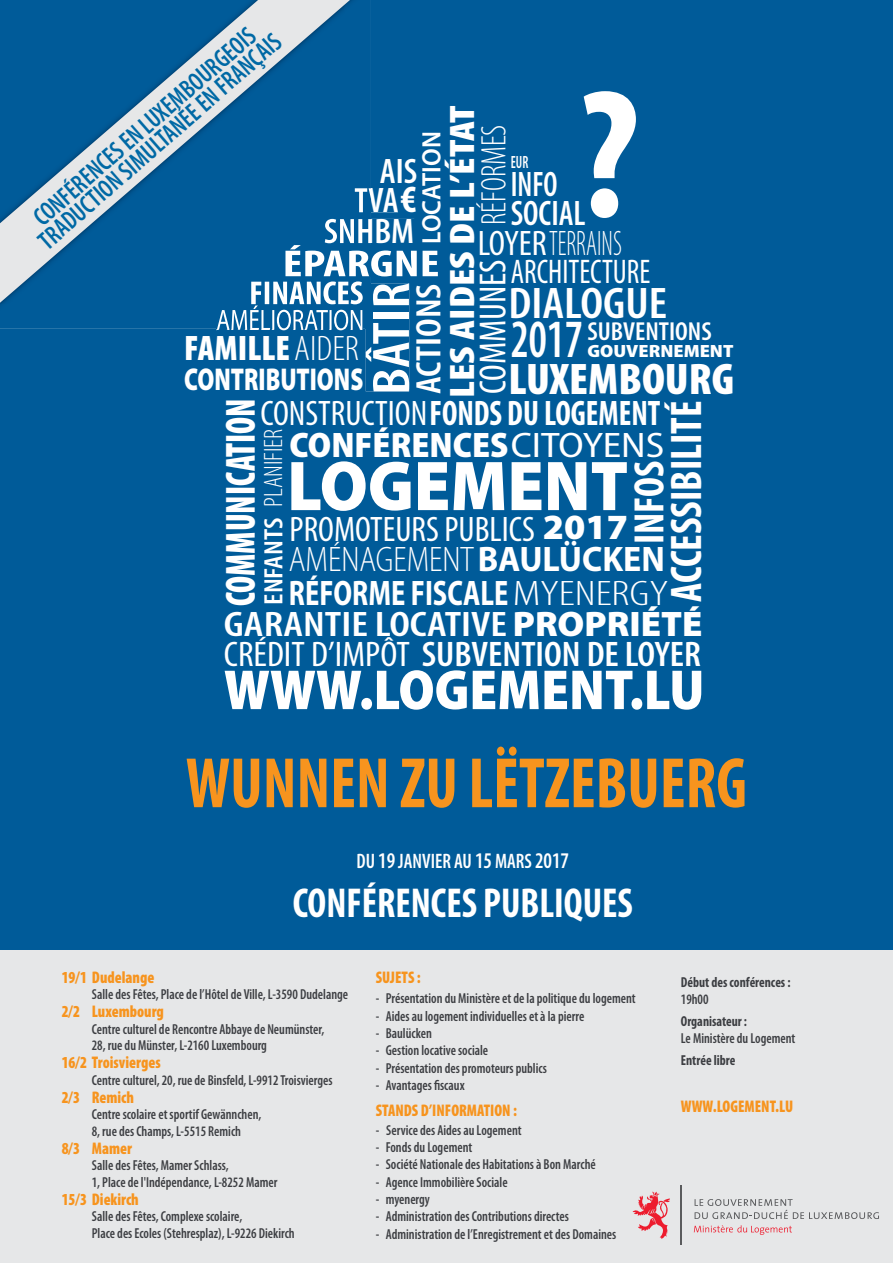
<style>
.page{position:relative;width:893px;height:1263px;background:#fff}
.page>*{position:absolute;margin:0;border:0;box-sizing:border-box;transform-origin:0 0}
.t1{font:700 condensed 182.7px "Myriad Pro";color:#fff}
.t2{font:700 condensed 72px "Myriad Pro";color:#f7941e;scale:.91 1}
.t3{font:900 71.1px "Myriad Pro";color:#fff;scale:.93 1}
.t4{font:900 semi-condensed 56.85px "Myriad Pro";color:#fff;scale:.96 1}
.t5{font:600 condensed 54.07px "Myriad Pro";color:#fff;scale:.82 1}
.t6{font:600 condensed 53.03px "Myriad Pro";color:#fff;scale:1.12 1}
.t7{font:700 condensed 44.47px "Myriad Pro";color:#fff;scale:.94 1}
.t8{font:900 condensed 44.47px "Myriad Pro";color:#fff;scale:1.04 1}
.t9{font:600 condensed 44.47px "Myriad Pro";color:#fff;scale:1.1 1}
.t10{font:700 condensed 42.67px "Myriad Pro";color:#fff}
.t11{font:900 condensed 42.45px "Myriad Pro";color:#fff;scale:.81 1}
.t12{font:700 condensed 42px "Myriad Pro";color:#fff;scale:.93 1}
.t13{font:condensed 37.95px "Myriad Pro";color:#fff}
.t14{font:600 condensed 35.7px "Myriad Pro";color:#fff;scale:1.07 1}
.t15{font:700 condensed 35.55px "Myriad Pro";color:#fff;scale:.9 1}
.t16{font:600 condensed 35.55px "Myriad Pro";color:#fff;scale:1.24 1}
.t17{font:300 semi-condensed 35.55px/32px "Myriad Pro";color:#fff;scale:.88 1}
.t18{font:700 semi-condensed 35.55px "Myriad Pro";color:#fff;scale:.82 1}
.t19{font:900 semi-condensed 35.55px "Myriad Pro";color:#fff}
.t20{font:condensed 35.55px "Myriad Pro";color:#fff}
.t21{font:900 condensed 35.55px "Myriad Pro";color:#fff;scale:1.2 1}
.t22{font:300 condensed 35.55px "Myriad Pro";color:#fff;scale:.74 1}
.t23{font:900 condensed 35.55px "Myriad Pro";color:#fff}
.t24{font:300 condensed 35.55px "Myriad Pro";color:#fff;scale:.92 1}
.t25{font:600 condensed 35.55px "Myriad Pro";color:#fff;scale:1.12 1}
.t26{font:600 condensed 35.55px "Myriad Pro";color:#fff}
.t27{font:600 condensed 35.55px "Myriad Pro";color:#fff;scale:.93 1}
.t28{font:600 condensed 35.55px "Myriad Pro";color:#fff;scale:1.04 1}
.t29{font:600 condensed 35.55px "Myriad Pro";color:#fff;scale:.85 1}
.t30{font:condensed 34.35px "Myriad Pro";color:#fff;scale:.9 1}
.t31{font:900 31.65px "Myriad Pro";color:#fff;scale:.74 1}
.t32{font:300 condensed 26.7px "Myriad Pro";color:#fff}
.t33{font:600 26.7px "Myriad Pro";color:#fff;scale:.94 1}
.t34{font:600 condensed 26.4px/21.1px "Myriad Pro";color:#0069a5;text-align:center;scale:.93 1}
.t35{font:600 condensed 26.1px "Myriad Pro";color:#fff;scale:1.04 1}
.t36{font:600 condensed 21px "Myriad Pro";color:#fff;scale:.93 1}
.t37{font:900 semi-condensed 17.77px "Myriad Pro";color:#fff;scale:1.13 1}
.t38{font:600 condensed 17.77px "Myriad Pro";color:#fff;scale:.76 1}
.t39{font:900 condensed 16.88px "Myriad Pro";color:#f7941e;scale:.93 1}
.t40{font:600 condensed 14.48px/16.5px "Myriad Pro";color:#3c3e42;scale:.93 1}
.t41{font:700 condensed 14.48px "Myriad Pro";color:#3c3e42;scale:.93 1}
.s1{font-weight:700;font-size:38.55px}
.s2{font-weight:400}
.s3{font-weight:300}
.s4{font-weight:600}
.s5{font-weight:900;font-stretch:normal}
.s6{font-weight:700;font-stretch:normal}
.s7{font-weight:300;font-stretch:condensed}
.s8{font-size:22.5px}
</style>
<div class="page">
<div style="left:0;top:0;width:893px;height:950px;background:#005b99"></div>
<div style="left:371px;top:219px;width:43px;height:24px;background:#005b99"></div>
<div style="left:371px;top:245px;width:67px;height:31px;background:#005b99"></div>
<hr style="left:217px;top:329px;width:145px;height:1px;background:#005b99">
<div style="left:366px;top:283px;width:43px;height:108px;background:#005b99"></div>
<div style="left:371px;top:188px;width:27px;height:24px;background:#005b99"></div>
<div style="left:0;top:0;width:371px;height:329px;background:#005b99"></div>
<img style="left:251px;top:281px;width:112px;height:23px">
<img style="left:350px;top:219px;width:21px;height:24px">
<img style="left:350px;top:245px;width:21px;height:31px">
<img style="left:217px;top:305px;width:145px;height:24px">
<img style="left:366px;top:283px;width:5px;height:46px">
<img style="left:355px;top:188px;width:16px;height:24px">
<svg style="left:0;top:0;width:350px;height:303px;background:#3a7eac"></svg>
<div style="left:0;top:950px;width:893px;height:313px;background:#e6e7e8"></div>
<hr style="left:681px;top:1185px;width:1px;height:60px;background:#5a5b5d">
<svg style="left:633px;top:1191px;width:37px;height:48px"></svg>
<svg style="left:695px;top:1199px;width:184px;height:20px"></svg>
<svg style="left:694px;top:1225px;width:98px;height:10px"></svg>
<h3 class="t34" style="left:21px;top:220px;width:339px;rotate:-41deg">CONFÉRENCES EN LUXEMBOURGEOIS<br>TRADUCTION SIMULTANÉE EN FRANÇAIS</h3>
<h1 class="t1" style="left:578px;top:55px;width:63px">?</h1>
<h3 class="t21" style="left:442px;top:398px;width:245px;rotate:-90deg">LES AIDES DE L’ÉTAT</h3>
<h3 class="t24" style="left:475px;top:225px;width:110px;rotate:-90deg">RÉFORMES</h3>
<h3 class="t33" style="left:417px;top:244px;width:121px;rotate:-90deg">LOCATION</h3>
<p class="t38" style="left:511px;top:152px;width:25px">EUR</p>
<h3 class="t26" style="left:380px;top:151px;width:39px">AIS</h3>
<h3 class="t29" style="left:511px;top:165px;width:57px">INFO</h3>
<h3 class="t26" style="left:354px;top:181px;width:64px">TVA<span class="s1">€</span></h3>
<h3 class="t27" style="left:511px;top:193px;width:82px">SOCIAL</h3>
<h3 class="t28" style="left:324px;top:212px;width:88px">SNHBM</h3>
<h3 class="t22" style="left:478px;top:224px;width:196px"><span class="s2">LOYER</span>TERRAINS</h3>
<h3 class="t30" style="left:511px;top:253px;width:157px">ARCHITECTURE</h3>
<h3 class="t13" style="left:472px;top:394px;width:136px;rotate:-90deg">COMMUNES</h3>
<h3 class="t6" style="left:362px;top:395px;width:102px;rotate:-90deg">BÂTIR</h3>
<h3 class="t25" style="left:409px;top:394px;width:100px;rotate:-90deg">ACTIONS</h3>
<h3 class="t9" style="left:508px;top:279px;width:146px">DIALOGUE</h3>
<h3 class="t5" style="left:511px;top:309px;width:90px">2017</h3>
<h3 class="t35" style="left:587px;top:317px;width:121px">SUBVENTIONS</h3>
<h3 class="t23" style="left:184px;top:329px;width:176px">FAMILLE<span class="s3">AIDER</span></h3>
<p class="t37" style="left:587px;top:341px;width:131px">GOUVERNEMENT</p>
<h3 class="t8" style="left:508px;top:355px;width:219px">LUXEMBOURG</h3>
<h3 class="t31" style="left:184px;top:361px;width:244px">CONTRIBUTIONS</h3>
<h3 class="t11" style="left:217px;top:606px;width:259px;rotate:-90deg">COMMUNICATION</h3>
<h3 class="t7" style="left:662px;top:602px;width:216px;rotate:-90deg">ACCESSIBILITÉ</h3>
<h3 class="t15" style="left:260px;top:394px;width:446px"><span class="s2">CONSTRUCTION</span>FONDS DU LOGEMENT</h3>
<h3 class="t32" style="left:259px;top:605px;width:177px;rotate:-90deg"><span class="s4">ENFANTS</span> PLANIFIER</h3>
<h3 class="t19" style="left:290px;top:424px;width:376px">CONFÉRENCES<span class="s2">CITOYENS</span></h3>
<h3 class="t10" style="left:626px;top:544px;width:85px;rotate:-90deg">INFOS</h3>
<h3 class="t3" style="left:287px;top:446px;width:368px">LOGEMENT</h3>
<h3 class="t17" style="left:289px;top:512px;width:429px;text-indent:254px"><span class="s5">2017<br></span>AMÉNAGEMENT<span class="s6">BAULÜCKEN</span></h3>
<h3 class="t20" style="left:290px;top:510px;width:247px">PROMOTEURS PUBLICS</h3>
<h3 class="t18" style="left:289px;top:573px;width:464px">RÉFORME FISCALE<span class="s7">MYENERGY</span></h3>
<h3 class="t16" style="left:224px;top:604px;width:387px">GARANTIE LOCATIVE<span class="s5">PROPRIÉTÉ</span></h3>
<h3 class="t14" style="left:224px;top:635px;width:447px"><span class="s2">CRÉDIT D’IMPÔT</span> SUBVENTION DE LOYER</h3>
<h3 class="t4" style="left:224px;top:658px;width:502px">WWW.LOGEMENT.LU</h3>
<h2 class="t2" style="left:186px;top:743px;width:618px">WUNNEN ZU LËTZEBUERG</h2>
<h3 class="t36" style="left:356px;top:849px;width:230px">DU <span class="s8">19</span> JANVIER AU <span class="s8">15</span> MARS <span class="s8">2017</span></h3>
<h3 class="t12" style="left:293px;top:880px;width:367px">CONFÉRENCES PUBLIQUES</h3>
<p class="t39" style="left:62px;top:968px;width:101px">19/1 Dudelange</p>
<p class="t40" style="left:92px;top:986px;width:277px">Salle des Fêtes, Place de l’Hôtel de Ville, L-3590 Dudelange</p>
<p class="t39" style="left:62px;top:1002px;width:112px">2/2 Luxembourg</p>
<p class="t40" style="left:92px;top:1021px;width:252px">Centre culturel de Rencontre Abbaye de Neumünster,<br>28, rue du Münster, L-2160 Luxembourg</p>
<p class="t39" style="left:62px;top:1053px;width:108px">16/2 Troisvierges</p>
<p class="t40" style="left:92px;top:1072px;width:260px">Centre culturel, 20, rue de Binsfeld, L-9912 Troisvierges</p>
<p class="t39" style="left:62px;top:1088px;width:79px">2/3 Remich</p>
<p class="t40" style="left:92px;top:1106px;width:184px">Centre scolaire et sportif Gewännchen,<br>8, rue des Champs, L-5515 Remich</p>
<p class="t39" style="left:62px;top:1139px;width:77px">8/3 Mamer</p>
<p class="t40" style="left:92px;top:1157px;width:201px">Salle des Fêtes, Mamer Schlass,<br>1, Place de l'Indépendance, L-8252 Mamer</p>
<p class="t39" style="left:62px;top:1190px;width:84px">15/3 Diekirch</p>
<p class="t40" style="left:92px;top:1208px;width:220px">Salle des Fêtes, Complexe scolaire,<br>Place des Ecoles (Stehresplaz), L-9226 Diekirch</p>
<p class="t39" style="left:376px;top:968px;width:50px">SUJETS :</p>
<p class="t40" style="left:376px;top:990px;width:281px">- Présentation du Ministère et de la politique du logement</p>
<p class="t40" style="left:376px;top:1008px;width:226px">- Aides au logement individuelles et à la pierre</p>
<p class="t40" style="left:376px;top:1025px;width:62px">- Baulücken</p>
<p class="t40" style="left:376px;top:1042px;width:122px">- Gestion locative sociale</p>
<p class="t40" style="left:376px;top:1060px;width:186px">- Présentation des promoteurs publics</p>
<p class="t40" style="left:376px;top:1077px;width:97px">- Avantages fiscaux</p>
<p class="t39" style="left:376px;top:1101px;width:153px">STANDS D’INFORMATION :</p>
<p class="t40" style="left:376px;top:1122px;width:158px">- Service des Aides au Logement</p>
<p class="t40" style="left:376px;top:1139px;width:105px">- Fonds du Logement</p>
<p class="t40" style="left:376px;top:1156px;width:238px">- Société Nationale des Habitations à Bon Marché</p>
<p class="t40" style="left:376px;top:1174px;width:143px">- Agence Immobilière Sociale</p>
<p class="t40" style="left:376px;top:1191px;width:60px">- myenergy</p>
<p class="t40" style="left:376px;top:1208px;width:209px">- Administration des Contributions directes</p>
<p class="t40" style="left:376px;top:1226px;width:260px">- Administration de l’Enregistrement et des Domaines</p>
<p class="t41" style="left:681px;top:974px;width:119px">Début des conférences :</p>
<p class="t40" style="left:681px;top:992px;width:31px">19h00</p>
<p class="t41" style="left:681px;top:1013px;width:73px">Organisateur :</p>
<p class="t40" style="left:681px;top:1030px;width:125px">Le Ministère du Logement</p>
<p class="t41" style="left:681px;top:1052px;width:60px">Entrée libre</p>
<p class="t39" style="left:681px;top:1097px;width:122px">WWW.LOGEMENT.LU</p>
</div>
